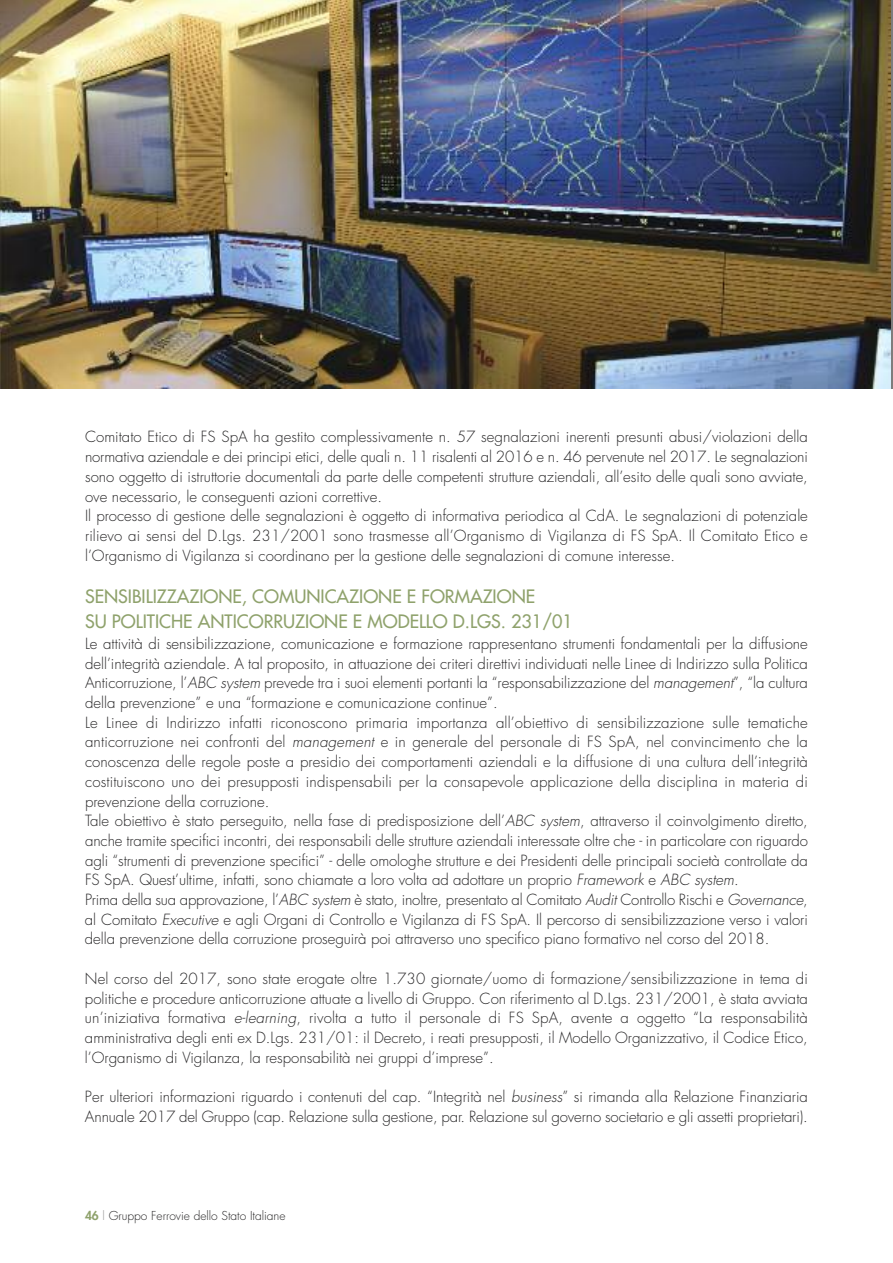
<style>
.page{position:relative;width:893px;height:1263px;background:#fff}
.page>*{position:absolute;margin:0;border:0;box-sizing:border-box;transform-origin:0 0}
.t1{font:18px/24.5px "Futura LT";color:#8fa26c}
.t2{font:300 15px/19.6px "Futura LT";color:#272627}
.t3{font:300 12px "Futura LT";color:#272627}
.s1{font-style:italic}
.s2{font-weight:800;color:#8fa26c}
.s3{color:#939393}
</style>
<div class="page">
<img style="left:0;top:0;width:891px;height:388px">
<p class="t2" style="left:85px;top:428px;width:724px">Comitato Etico di FS SpA ha gestito complessivamente n. 57 segnalazioni inerenti presunti abusi/violazioni della normativa aziendale e dei principi etici, delle quali n. 11 risalenti al 2016 e n. 46 pervenute nel 2017. Le segnalazioni sono oggetto di istruttorie documentali da parte delle competenti strutture aziendali, all’esito delle quali sono avviate, ove necessario, le conseguenti azioni correttive.<br>Il processo di gestione delle segnalazioni è oggetto di informativa periodica al CdA. Le segnalazioni di potenziale rilievo ai sensi del D.Lgs. 231/2001 sono trasmesse all’Organismo di Vigilanza di FS SpA. Il Comitato Etico e l’Organismo di Vigilanza si coordinano per la gestione delle segnalazioni di comune interesse.</p>
<p class="t1" style="left:85px;top:587px;width:489px">SENSIBILIZZAZIONE, COMUNICAZIONE E FORMAZIONE<br>SU POLITICHE ANTICORRUZIONE E MODELLO D.LGS. 231/01</p>
<p class="t2" style="left:85px;top:635px;width:724px">Le attività di sensibilizzazione, comunicazione e formazione rappresentano strumenti fondamentali per la diffusione dell’integrità aziendale. A tal proposito, in attuazione dei criteri direttivi individuati nelle Linee di Indirizzo sulla Politica Anticorruzione, l’<span class="s1">ABC system</span> prevede tra i suoi elementi portanti la “responsabilizzazione del <span class="s1">management</span>”, “la cultura della prevenzione” e una “formazione e comunicazione continue”.<br>Le Linee di Indirizzo infatti riconoscono primaria importanza all’obiettivo di sensibilizzazione sulle tematiche anticorruzione nei confronti del <span class="s1">management</span> e in generale del personale di FS SpA, nel convincimento che la conoscenza delle regole poste a presidio dei comportamenti aziendali e la diffusione di una cultura dell’integrità costituiscono uno dei presupposti indispensabili per la consapevole applicazione della disciplina in materia di prevenzione della corruzione.<br>Tale obiettivo è stato perseguito, nella fase di predisposizione dell’<span class="s1">ABC system</span>, attraverso il coinvolgimento diretto, anche tramite specifici incontri, dei responsabili delle strutture aziendali interessate oltre che - in particolare con riguardo agli “strumenti di prevenzione specifici” - delle omologhe strutture e dei Presidenti delle principali società controllate da FS SpA. Quest’ultime, infatti, sono chiamate a loro volta ad adottare un proprio <span class="s1">Framework</span> e <span class="s1">ABC system</span>.<br>Prima della sua approvazione, l’<span class="s1">ABC system</span> è stato, inoltre, presentato al Comitato <span class="s1">Audit</span> Controllo Rischi e <span class="s1">Governance</span>, al Comitato <span class="s1">Executive</span> e agli Organi di Controllo e Vigilanza di FS SpA. Il percorso di sensibilizzazione verso i valori della prevenzione della corruzione proseguirà poi attraverso uno specifico piano formativo nel corso del 2018.</p>
<p class="t2" style="left:85px;top:970px;width:724px;text-align:justify">Nel corso del 2017, sono state erogate oltre 1.730 giornate/uomo di formazione/sensibilizzazione in tema di politiche e procedure anticorruzione attuate a livello di Gruppo. Con riferimento al D.Lgs. 231/2001, è stata avviata un’iniziativa formativa <span class="s1">e-learning</span>, rivolta a tutto il personale di FS SpA, avente a oggetto “La responsabilità amministrativa degli enti ex D.Lgs. 231/01: il Decreto, i reati presupposti, il Modello Organizzativo, il Codice Etico, l’Organismo di Vigilanza, la responsabilità nei gruppi d’imprese”.</p>
<p class="t2" style="left:85px;top:1088px;width:724px">Per ulteriori informazioni riguardo i contenuti del cap. “Integrità nel <span class="s1">business</span>” si rimanda alla Relazione Finanziaria<br>Annuale 2017 del Gruppo (cap. Relazione sulla gestione, par. Relazione sul governo societario e gli assetti proprietari).</p>
<p class="t3" style="left:85px;top:1210px;width:202px"><span class="s2">46</span> <span class="s3">l</span> Gruppo Ferrovie dello Stato Italiane</p>
</div>
